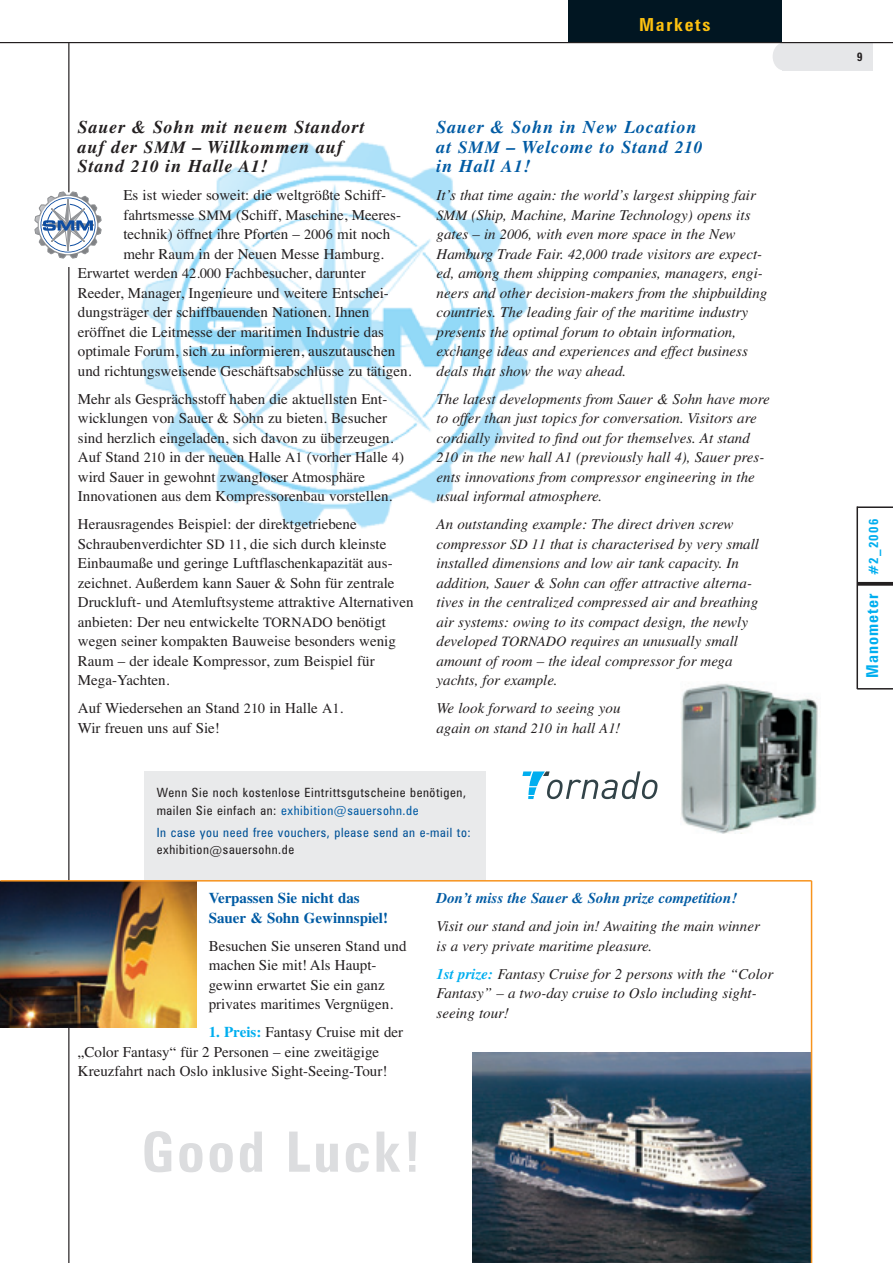
<style>
.page{position:relative;width:893px;height:1263px;background:#fff}
.page>*{position:absolute;margin:0;border:0;box-sizing:border-box;transform-origin:0 0}
.t1{font:italic 700 18px/19.5px "Times";letter-spacing:.05em;color:#231f20}
.t2{font:italic 700 18px/19.5px "Times";letter-spacing:.05em;color:#015ba4}
.t3{font:700 condensed 18px "Zurich BT";letter-spacing:.1em;color:#fec210}
.t4{font:700 condensed 16.35px "Zurich BT";letter-spacing:.06em;color:#00aeef}
.t5{font:15px/19.5px "Times";color:#231f20}
.t6{font:italic 15px/19.5px "Times";color:#231f20}
.t7{font:700 15px/19.5px "Times";color:#015ba4}
.t8{font:italic 700 15px "Times";color:#015ba4}
.t9{font:condensed 12.75px/17.7px "Zurich BT";letter-spacing:.05em;color:#231f20}
.t10{font:condensed 12.75px "Zurich BT";letter-spacing:.05em;color:#015196}
.t11{font:700 condensed 12px "Zurich BT";color:#231f20}
.s1{font-size:17.25px}
.s2{font-size:14.25px}
.s3{color:#015ba4}
.s4{font-weight:700;color:#00aeef}
.s5{font-size:13.05px}
</style>
<div class="page">
<hr style="left:68px;top:267px;width:1px;height:996px;background:#231f20">
<img style="left:472px;top:1053px;width:338px;height:210px">
<div style="left:144px;top:771px;width:342px;height:110px;background:#e9eaeb"></div>
<img style="left:141px;top:142px;width:388px;height:387px">
<img style="left:681px;top:683px;width:137px;height:150px">
<svg style="left:858px;top:582px;width:34px;height:4px"></svg>
<hr style="left:857px;top:688px;width:35px;height:2px;background:#231f20">
<hr style="left:857px;top:506px;width:35px;height:2px;background:#231f20">
<hr style="left:856px;top:506px;width:2px;height:183px;background:#231f20">
<div style="left:782px;top:43px;width:91px;height:27px;background:#e6e7e9"></div>
<div style="left:772px;top:43px;width:23px;height:27px;background:#e6e7e9;border-radius:50%"></div>
<div style="left:568px;top:0;width:213px;height:43px;background:#011622"></div>
<hr style="left:0;top:42px;width:892px;height:1px;background:#231f20">
<svg style="left:35px;top:192px;width:66px;height:66px"></svg>
<img style="left:0;top:882px;width:197px;height:146px">
<svg style="left:522px;top:771px;width:135px;height:28px"></svg>
<hr style="left:0;top:880px;width:811px;height:2px;background:#f7931d">
<hr style="left:810px;top:881px;width:2px;height:382px;background:#f7931d">
<svg style="left:144px;top:1131px;width:272px;height:41px"></svg>
<hr style="left:68px;top:43px;width:1px;height:149px;background:#231f20">
<p class="t3" style="left:639px;top:18px;width:73px">Markets</p>
<p class="t1" style="left:78px;top:119px;width:288px">Sauer &amp; Sohn mit neuem Standort auf der <span class="s1">SMM</span> – Willkommen auf<br>Stand <span class="s1">210</span> in Halle <span class="s1">A1</span>!</p>
<p class="t5" style="left:123px;top:187px;width:264px">Es ist wieder soweit: die weltgrößte Schiff-</p>
<p class="t5" style="left:123px;top:206px;width:279px">fahrtsmesse <span class="s2">SMM</span> (Schiff, Maschine, Meeres-</p>
<p class="t5" style="left:123px;top:226px;width:268px">technik) öffnet ihre Pforten – <span class="s2">2006</span> mit noch</p>
<p class="t5" style="left:123px;top:245px;width:262px">mehr Raum in der Neuen Messe Hamburg.</p>
<p class="t5" style="left:78px;top:265px;width:289px">Erwartet werden <span class="s2">42.000</span> Fachbesucher, darunter</p>
<p class="t5" style="left:78px;top:284px;width:312px">Reeder, Manager, Ingenieure und weitere Entschei-</p>
<p class="t5" style="left:78px;top:304px;width:293px">dungsträger der schiffbauenden Nationen. Ihnen</p>
<p class="t5" style="left:78px;top:323px;width:307px">eröffnet die Leitmesse der maritimen Industrie das</p>
<p class="t5" style="left:78px;top:343px;width:319px">optimale Forum, sich zu informieren, auszutauschen</p>
<p class="t5" style="left:78px;top:362px;width:335px">und richtungsweisende Geschäftsabschlüsse zu tätigen.</p>
<p class="t5" style="left:78px;top:390px;width:328px">Mehr als Gesprächsstoff haben die aktuellsten Ent&shy;wicklungen von Sauer &amp; Sohn zu bieten. Besucher sind herzlich eingeladen, sich davon zu überzeugen.<br>Auf Stand <span class="s2">210</span> in der neuen Halle <span class="s2">A1</span> (vorher Halle <span class="s2">4</span>) wird Sauer in gewohnt zwangloser Atmosphäre Innovationen aus dem Kompressorenbau vorstellen.</p>
<p class="t5" style="left:78px;top:516px;width:337px">Herausragendes Beispiel: der direktgetriebene Schraubenverdichter <span class="s2">SD 11</span>, die sich durch kleinste Einbaumaße und geringe Luftflaschenkapazität aus&shy;zeichnet. Außerdem kann Sauer &amp; Sohn für zentrale Druckluft- und Atemluftsysteme attraktive Alternativen anbieten: Der neu entwickelte <span class="s2">TORNADO</span> benötigt wegen seiner kompakten Bauweise besonders wenig Raum – der ideale Kompressor, zum Beispiel für Mega-Yachten.</p>
<p class="t5" style="left:78px;top:700px;width:267px">Auf Wiedersehen an Stand <span class="s2">210</span> in Halle <span class="s2">A1</span>.<br>Wir freuen uns auf Sie!</p>
<p class="t2" style="left:436px;top:119px;width:267px">Sauer &amp; Sohn in New Location at <span class="s1">SMM</span> – Welcome to Stand <span class="s1">210 </span>in Hall <span class="s1">A1</span>!</p>
<p class="t6" style="left:436px;top:187px;width:332px">It’s that time again: the world’s largest shipping fair <span class="s2">SMM</span> (Ship, Machine, Marine Technology) opens its gates – in <span class="s2">2006</span>, with even more space in the New Hamburg Trade Fair. <span class="s2">42,000</span> trade visitors are expect&shy;ed, among them shipping companies, managers, engi&shy;neers and other decision-makers from the shipbuilding countries. The leading fair of the maritime industry presents the optimal forum to obtain information, exchange ideas and experiences and effect business deals that show the way ahead.</p>
<p class="t6" style="left:436px;top:390px;width:335px">The latest developments from Sauer &amp; Sohn have more to offer than just topics for conversation. Visitors are cordially invited to find out for themselves. At stand <span class="s2">210</span> in the new hall <span class="s2">A1</span> (previously hall <span class="s2">4</span>), Sauer pres&shy;ents innovations from compressor engineering in the usual informal atmosphere.</p>
<p class="t6" style="left:436px;top:516px;width:324px">An outstanding example: The direct driven screw compressor <span class="s2">SD 11</span> that is characterised by very small installed dimensions and low air tank capacity. In addition, Sauer &amp; Sohn can offer attractive alterna&shy;tives in the centralized compressed air and breathing air systems: owing to its compact design, the newly developed <span class="s2">TORNADO</span> requires an unusually small amount of room – the ideal compressor for mega yachts, for example.</p>
<p class="t6" style="left:436px;top:700px;width:186px">We look forward to seeing you again on stand <span class="s2">210</span> in hall <span class="s2">A1</span>!</p>
<p class="t9" style="left:157px;top:785px;width:311px">Wenn Sie noch kostenlose Eintrittsgutscheine benötigen, mailen Sie einfach an: <span class="s3">exhibition@sauersohn.de</span></p>
<p class="t10" style="left:157px;top:828px;width:316px">In case you need free vouchers, please send an e-mail to:</p>
<p class="t9" style="left:157px;top:842px;width:139px">exhibition@sauersohn.de</p>
<p class="t7" style="left:209px;top:890px;width:181px">Verpassen Sie nicht das<br>Sauer &amp; Sohn Gewinnspiel!</p>
<p class="t5" style="left:209px;top:937px;width:199px">Besuchen Sie unseren Stand und machen Sie mit! Als Haupt&shy;gewinn erwartet Sie ein ganz privates maritimes Vergnügen.</p>
<p class="t5" style="left:78px;top:1024px;width:327px;text-indent:131px"><span class="s4">1. Preis:</span> Fantasy Cruise mit der „Color Fantasy“ für 2 Personen – eine zweitägige<br>Kreuzfahrt nach Oslo inklusive Sight-Seeing-Tour!</p>
<p class="t8" style="left:436px;top:893px;width:302px">Don’t miss the Sauer &amp; Sohn prize competition!</p>
<p class="t6" style="left:436px;top:918px;width:325px">Visit our stand and join in! Awaiting the main winner is a very private maritime pleasure.</p>
<p class="t6" style="left:436px;top:965px;width:338px"><span class="s4">1st prize:</span> Fantasy Cruise for 2 persons with the “Color<br>Fantasy” – a two-day cruise to Oslo including sight&shy;seeing tour!</p>
<p class="t11" style="left:856px;top:52px;width:7px">9</p>
<p class="t4" style="left:866px;top:678px;width:160px;rotate:-90deg">Manometer <span class="s5">#2_2006</span></p>
</div>
